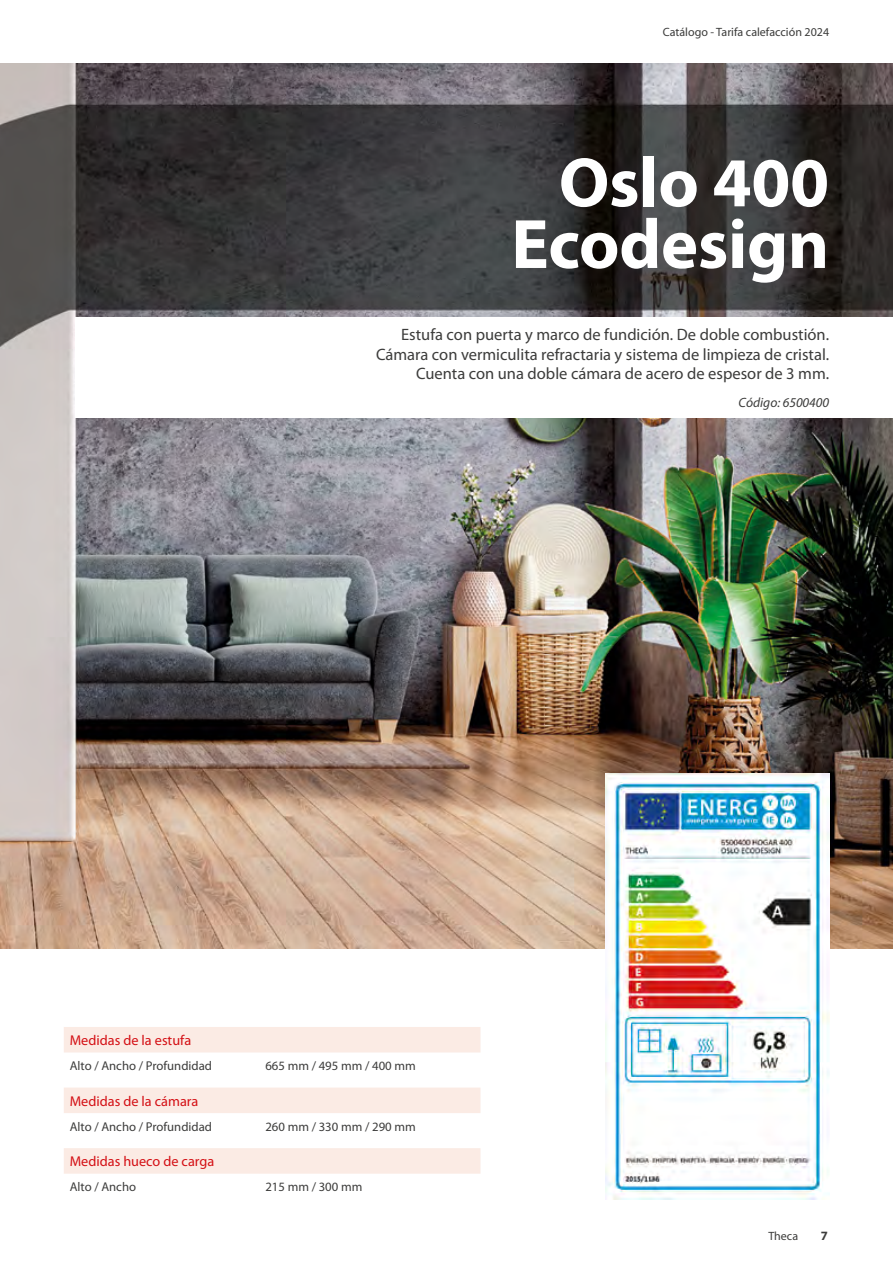
<style>
.page{position:relative;width:893px;height:1263px;background:#fff}
.page>*{position:absolute;margin:0;border:0;box-sizing:border-box;transform-origin:0 0}
.t1{font:700 70.5px "Myriad Pro";letter-spacing:-.005em;color:#fff}
.t2{font:16.5px/19.5px "Myriad Pro";color:#3c3c3b;text-align:right}
.t3{font:14.25px "Myriad Pro";color:#d40f14}
.t4{font:italic 13.5px "Myriad Pro";color:#3c3c3b}
.t5{font:12.75px "Myriad Pro";color:#3c3c3b}
.t6{font:700 12.75px "Myriad";color:#3c3c3b}
.t7{font:12px "Myriad";color:#3c3c3b}
</style>
<div class="page">
<img style="left:0;top:64px;width:893px;height:884px">
<div style="left:75px;top:317px;width:818px;height:101px;background:#fff"></div>
<img style="left:606px;top:774px;width:223px;height:425px">
<svg style="left:64px;top:1027px;width:416px;height:147px;fill:#fbebe4"></svg>
<p class="t7" style="left:663px;top:26px;width:168px">Catálogo - Tarifa calefacción 2024</p>
<p class="t1" style="left:559px;top:143px;width:272px">Oslo 400</p>
<p class="t1" style="left:511px;top:205px;width:319px">Ecodesign</p>
<p class="t2" style="left:376px;top:325px;width:455px">Estufa con puerta y marco de fundición. De doble combustión.<br>Cámara con vermiculita refractaria y sistema de limpieza de cristal.<br>Cuenta con una doble cámara de acero de espesor de 3 mm.</p>
<p class="t4" style="left:739px;top:394px;width:92px">Código: 6500400</p>
<p class="t3" style="left:70px;top:1031px;width:123px">Medidas de la estufa</p>
<p class="t5" style="left:70px;top:1058px;width:144px">Alto / Ancho / Profundidad</p>
<p class="t5" style="left:265px;top:1058px;width:152px">665 mm / 495 mm / 400 mm</p>
<p class="t3" style="left:70px;top:1092px;width:130px">Medidas de la cámara</p>
<p class="t5" style="left:70px;top:1118px;width:144px">Alto / Ancho / Profundidad</p>
<p class="t5" style="left:265px;top:1118px;width:152px">260 mm / 330 mm / 290 mm</p>
<p class="t3" style="left:70px;top:1153px;width:146px">Medidas hueco de carga</p>
<p class="t5" style="left:70px;top:1179px;width:68px">Alto / Ancho</p>
<p class="t5" style="left:265px;top:1179px;width:98px">215 mm / 300 mm</p>
<p class="t7" style="left:768px;top:1230px;width:31px">Theca</p>
<p class="t6" style="left:821px;top:1229px;width:9px">7</p>
</div>
